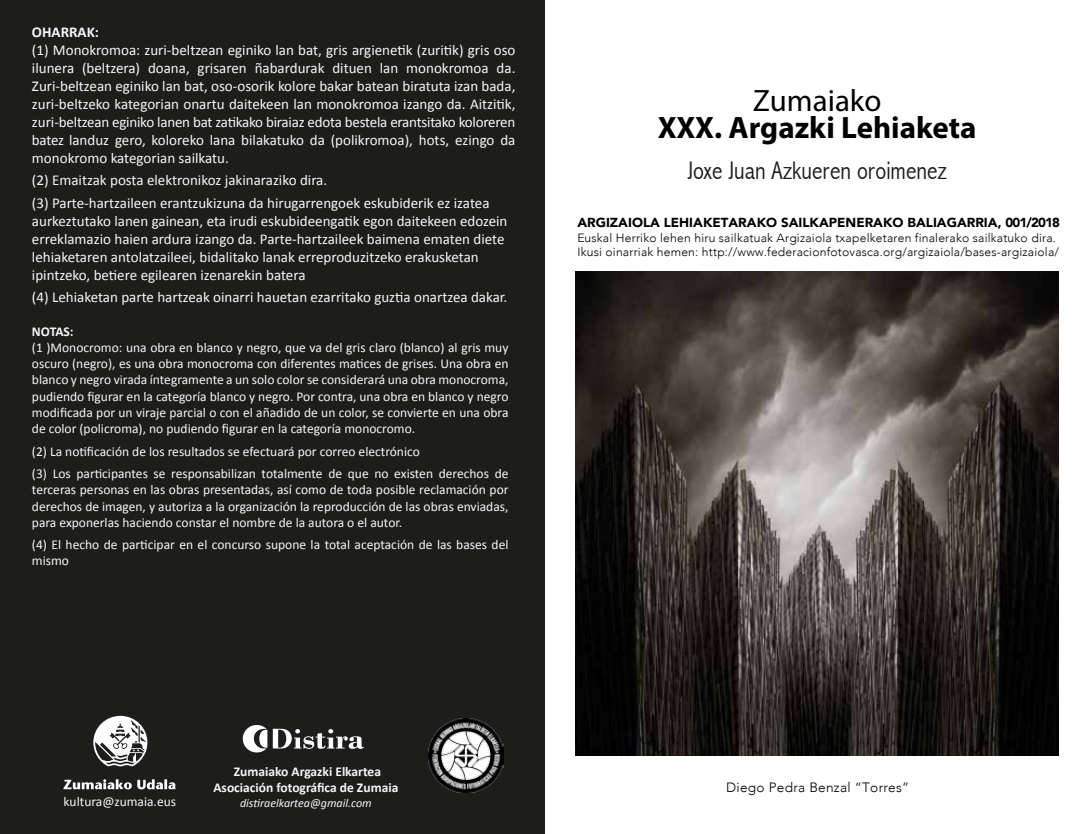
<style>
.page{position:relative;width:1089px;height:834px;background:#fff}
.page>*{position:absolute;margin:0;border:0;box-sizing:border-box;transform-origin:0 0}
.t1{font:700 30.9px "Myriad Pro";color:#010101}
.t2{font:30.9px "Myriad Pro";color:#010101}
.t3{font:300 condensed 25.5px "Abadi";color:#1d1d1b}
.t4{font:15px/18px "Calibri";color:#f7f7f7}
.t5{font:700 15px "Calibri";color:#f7f7f7}
.t6{font:13.5px/16.2px "Calibri";color:#f7f7f7;text-align:justify}
.t7{font:700 13.5px/16.2px "Calibri";color:#f7f7f7;text-align:center}
.t8{font:300 13.5px "Avenir";letter-spacing:.02em;color:#010101}
.t9{font:900 13.05px "Avenir";color:#010101}
.t10{font:300 12px/14.4px "Avenir";letter-spacing:.015em;color:#010101}
.t11{font:italic 12px "Calibri";color:#f7f7f7}
</style>
<div class="page">
<div style="left:0;top:0;width:544px;height:833px;background:#1d1d1b"></div>
<img style="left:429px;top:718px;width:74px;height:74px">
<svg style="left:243px;top:724px;width:121px;height:28px"></svg>
<svg style="left:63px;top:779px;width:112px;height:10px"></svg>
<svg style="left:93px;top:715px;width:54px;height:51px"></svg>
<img style="left:575px;top:272px;width:483px;height:483px">
<p class="t5" style="left:32px;top:22px;width:69px">OHARRAK:</p>
<p class="t4" style="left:32px;top:41px;width:485px;text-align:justify">(1) Monokromoa: zuri-beltzean eginiko lan bat, gris argienetik (zuritik) gris oso ilunera (beltzera) doana, grisaren ñabardurak dituen lan monokromoa da.<br>Zuri-beltzean eginiko lan bat, oso-osorik kolore bakar batean biratuta izan bada, zuri-beltzeko kategorian onartu daitekeen lan monokromoa izango da. Aitzitik, zuri-beltzean eginiko lanen bat zatikako biraiaz edota bestela erantsitako koloreren batez landuz gero, koloreko lana bilakatuko da (polikromoa), hots, ezingo da monokromo kategorian sailkatu.</p>
<p class="t4" style="left:32px;top:169px;width:459px;line-height:22.5px">(2) Emaitzak posta elektronikoz jakinaraziko dira.<br>(3) Parte-hartzaileen erantzukizuna da hirugarrengoek eskubiderik ez izatea</p>
<p class="t4" style="left:32px;top:212px;width:477px">aurkeztutako lanen gainean, eta irudi eskubideengatik egon daitekeen edozein erreklamazio haien ardura izango da. Parte-hartzaileek baimena ematen diete lehiaketaren antolatzaileei, bidalitako lanak erreproduzitzeko erakusketan ipintzeko, betiere egilearen izenarekin batera</p>
<p class="t4" style="left:32px;top:288px;width:477px">(4) Lehiaketan parte hartzeak oinarri hauetan ezarritako guztia onartzea dakar.</p>
<p class="t7" style="left:32px;top:323px;width:43px">NOTAS:</p>
<p class="t6" style="left:32px;top:339px;width:478px">(1 )Monocromo: una obra en blanco y negro, que va del gris claro (blanco) al gris muy oscuro (negro), es una obra monocroma con diferentes matices de grises. Una obra en blanco y negro virada íntegramente a un solo color se considerará una obra monocroma, pudiendo figurar en la categoría blanco y negro. Por contra, una obra en blanco y negro modificada por un viraje parcial o con el añadido de un color, se convierte en una obra de color (policroma), no pudiendo figurar en la categoría monocromo.</p>
<p class="t6" style="left:32px;top:440px;width:478px;line-height:22.5px">(2) La notificación de los resultados se efectuará por correo electrónico<br>(3) Los participantes se responsabilizan totalmente de que no existen derechos de</p>
<p class="t6" style="left:32px;top:481px;width:478px">terceras personas en las obras presentadas, así como de toda posible reclamación por derechos de imagen, y autoriza a la organización la reproducción de las obras enviadas, para exponerlas haciendo constar el nombre de la autora o el autor.</p>
<p class="t6" style="left:32px;top:536px;width:478px">(4) El hecho de participar en el concurso supone la total aceptación de las bases del mismo</p>
<h1 class="t2" style="left:753px;top:82px;width:130px">Zumaiako</h1>
<h1 class="t1" style="left:658px;top:108px;width:320px">XXX. Argazki Lehiaketa</h1>
<h2 class="t3" style="left:687px;top:155px;width:261px">Joxe Juan Azkueren oroimenez</h2>
<p class="t9" style="left:577px;top:212px;width:484px">ARGIZAIOLA LEHIAKETARAKO SAILKAPENERAKO BALIAGARRIA, 001/2018</p>
<p class="t10" style="left:577px;top:230px;width:483px">Euskal Herriko lehen hiru sailkatuak Argizaiola txapelketaren finalerako sailkatuko dira.<br>Ikusi oinarriak hemen: http://www.federacionfotovasca.org/argizaiola/bases-argizaiola/</p>
<p class="t6" style="left:64px;top:793px;width:114px">kultura@zumaia.eus</p>
<p class="t7" style="left:213px;top:763px;width:186px">Zumaiako Argazki Elkartea<br>Asociación fotográfica de Zumaia</p>
<p class="t11" style="left:240px;top:794px;width:133px">distiraelkartea@gmail.com</p>
<p class="t8" style="left:726px;top:779px;width:185px">Diego Pedra Benzal “Torres”</p>
</div>
